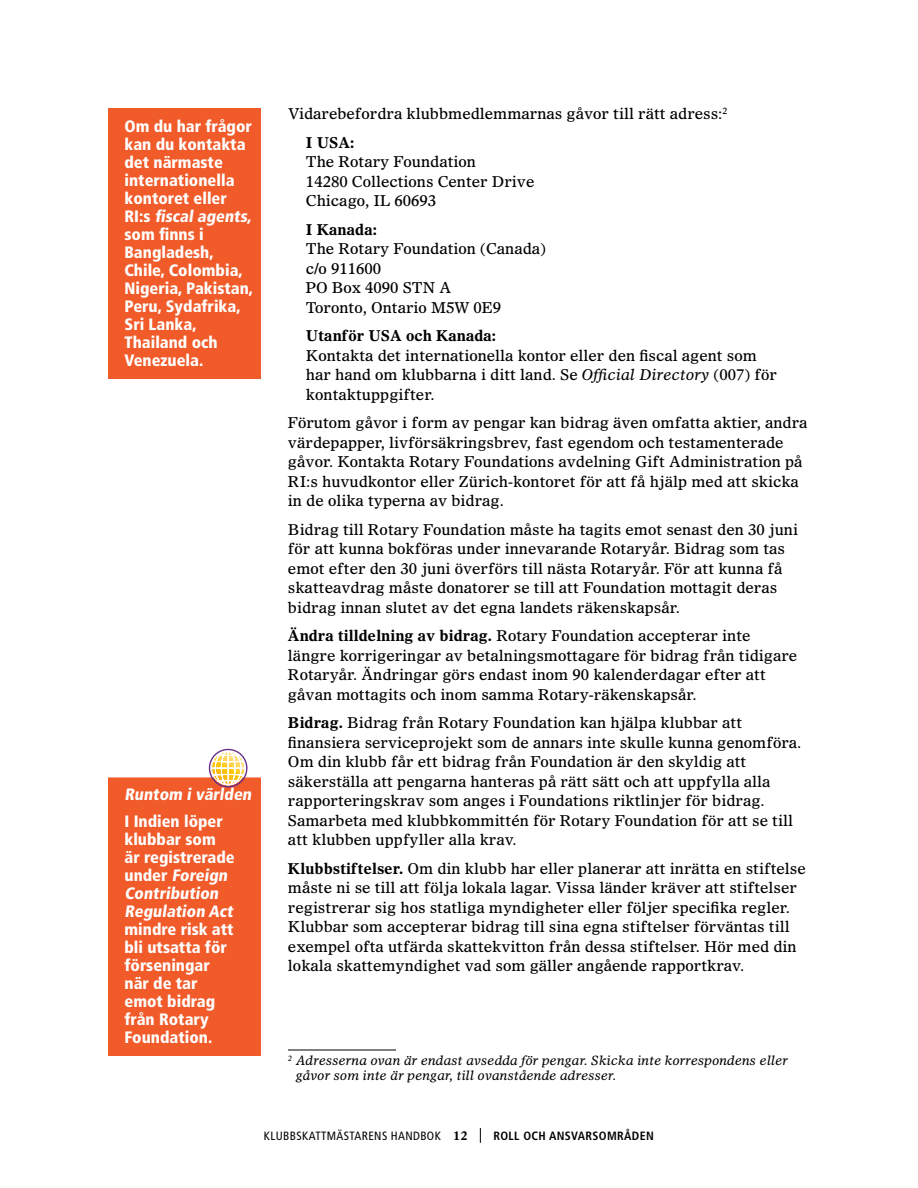
<style>
.page{position:relative;width:918px;height:1188px;background:#fff}
.page>*{position:absolute;margin:0;border:0;box-sizing:border-box;transform-origin:0 0}
.t1{font:900 condensed 16.5px/18px "Frutiger LT Std";color:#fff}
.t2{font:15px/19.5px "Olympian LT Std";color:#000}
.t3{font:700 15px "Olympian LT Std";color:#000}
.t4{font:italic 12.75px/15px "Olympian LT Std";color:#000}
.t5{font:condensed 12px "Frutiger LT Std";letter-spacing:.03em;color:#000}
.t6{font:700 condensed 12px "Frutiger LT Std";letter-spacing:.03em;color:#000}
.t7{font:700 12px "Olympian LT Std";color:#000}
.s1{font-weight:700}
.s2{font-style:italic}
</style>
<div class="page">
<svg style="left:480px;top:1128px;width:1px;height:15px"></svg>
<hr style="left:288px;top:1050px;width:108px;height:1px;background:#000">
<div style="left:108px;top:108px;width:153px;height:270px;background:#f15a29"></div>
<div style="left:108px;top:777px;width:153px;height:12px;background:#f15a29"></div>
<div style="left:209px;top:749px;width:38px;height:38px;border:1px solid #652d89;border-radius:50%"></div>
<svg style="left:211px;top:750px;width:34px;height:36px"></svg>
<div style="left:108px;top:788px;width:153px;height:267px;background:#f15a29"></div>
<p class="t1" style="left:124px;top:118px;width:131px">Om du har frågor kan du kontakta det närmaste internationella kontoret eller<br>R I : s fiscal agents, som finns i<br>Bangladesh,<br>Chile, Colombia,<br>Nigeria, Pakistan,<br>Peru, Sydafrika,<br>Sri Lanka,<br>Thailand och<br>Venezuela.</p>
<p class="t1" style="left:124px;top:781px;width:131px;line-height:27px">Runtom i världen<br>I Indien löper</p>
<p class="t1" style="left:124px;top:831px;width:113px">klubbar som<br>är registrerade u n d e r Foreign<br>Contribution<br>Regulation Act mindre risk att bli utsatta för förseningar när de tar emot bidrag från Rotary<br>Foundation.</p>
<p class="t2" style="left:306px;top:99px;width:423px;line-height:28.5px;text-indent:-18px">Vidarebefordra klubbmedlemmarnas gåvor till rätt adress:<sup>2<br></sup><span class="s1">I USA:</span></p>
<p class="t2" style="left:306px;top:152px;width:230px">The Rotary Foundation<br>14280 Collections Center Drive<br>Chicago, IL 60693</p>
<p class="t3" style="left:306px;top:220px;width:72px">I Kanada:</p>
<p class="t2" style="left:306px;top:239px;width:242px">The Rotary Foundation (Canada) c/o 911600<br>PO Box 4090 STN A<br>Toronto, Ontario M5W 0E9</p>
<p class="t3" style="left:306px;top:327px;width:192px">Utanför USA och Kanada:</p>
<p class="t2" style="left:306px;top:345px;width:472px">Kontakta det internationella kontor eller den fiscal agent som har hand om klubbarna i ditt land. Se <span class="s2">Official Directory</span> (007) för kontaktuppgifter.</p>
<p class="t2" style="left:288px;top:413px;width:521px">Förutom gåvor i form av pengar kan bidrag även omfatta aktier, andra värdepapper, livförsäkringsbrev, fast egendom och testamenterade gåvor. Kontakta Rotary Foundations avdelning Gift Administration på RI:s huvudkontor eller Zürich-kontoret för att få hjälp med att skicka in de olika typerna av bidrag.</p>
<p class="t2" style="left:288px;top:519px;width:512px">Bidrag till Rotary Foundation måste ha tagits emot senast den 30 juni för att kunna bokföras under innevarande Rotaryår. Bidrag som tas emot efter den 30 juni överförs till nästa Rotaryår. För att kunna få skatteavdrag måste donatorer se till att Foundation mottagit deras bidrag innan slutet av det egna landets räkenskapsår.</p>
<p class="t2" style="left:288px;top:626px;width:511px"><span class="s1">Ändra tilldelning av bidrag.</span> Rotary Foundation accepterar inte längre korrigeringar av betalningsmottagare för bidrag från tidigare Rotaryår. Ändringar görs endast inom 90 kalenderdagar efter att gåvan mottagits och inom samma Rotary-räkenskapsår.</p>
<p class="t2" style="left:288px;top:713px;width:515px"><span class="s1">Bidrag.</span> Bidrag från Rotary Foundation kan hjälpa klubbar att finansiera serviceprojekt som de annars inte skulle kunna genomföra.<br>Om din klubb får ett bidrag från Foundation är den skyldig att säkerställa att pengarna hanteras på rätt sätt och att uppfylla alla rapporteringskrav som anges i Foundations riktlinjer för bidrag.<br>Samarbeta med klubbkommittén för Rotary Foundation för att se till att klubben uppfyller alla krav.</p>
<p class="t2" style="left:288px;top:858px;width:519px"><span class="s1">Klubbstiftelser.</span> Om din klubb har eller planerar att inrätta en stiftelse måste ni se till att följa lokala lagar. Vissa länder kräver att stiftelser registrerar sig hos statliga myndigheter eller följer specifika regler.<br>Klubbar som accepterar bidrag till sina egna stiftelser förväntas till exempel ofta utfärda skattekvitton från dessa stiftelser. Hör med din lokala skattemyndighet vad som gäller angående rapportkrav.</p>
<p class="t4" style="left:296px;top:1053px;width:494px;text-indent:-8px"><sup>2</sup> Adresserna ovan är endast avsedda för pengar. Skicka inte korrespondens eller gåvor som inte är pengar, till ovanstående adresser.</p>
<p class="t5" style="left:264px;top:1129px;width:175px">KLUBBSKATTMÄSTARENS HANDBOK</p>
<p class="t7" style="left:454px;top:1128px;width:15px">12</p>
<p class="t6" style="left:493px;top:1129px;width:162px">ROLL OCH ANSVARSOMRÅDEN</p>
</div>
